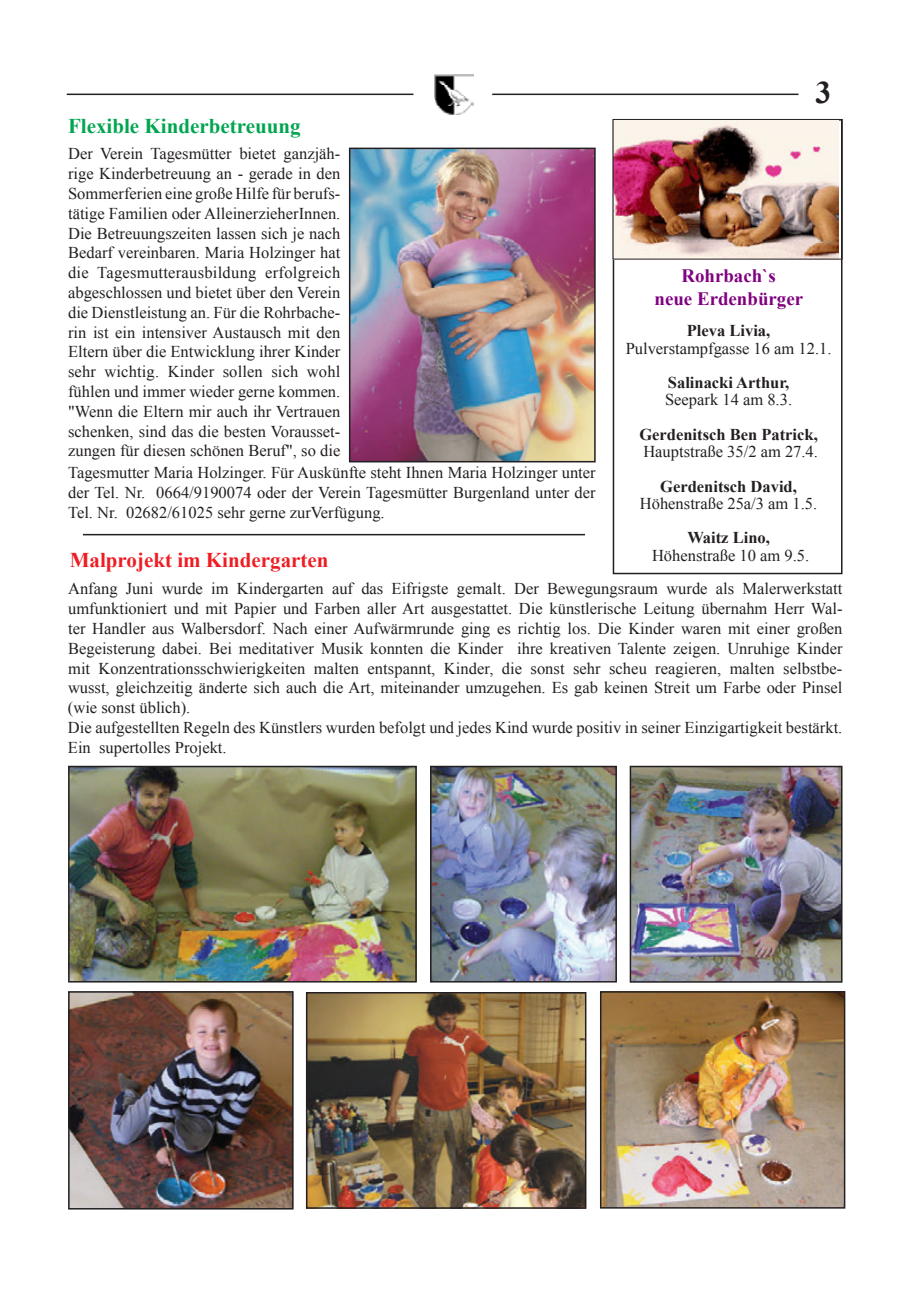
<style>
.page{position:relative;width:919px;height:1289px;background:#fff}
.page>*{position:absolute;margin:0;border:0;box-sizing:border-box;transform-origin:0 0}
.t1{font:700 31.5px "Times New Roman";color:#231f20}
.t2{font:700 21px "Times New Roman";color:#ee1d23}
.t3{font:700 21px "Times New Roman";color:#00a54f}
.t4{font:700 18.9px/22.6px "Times New Roman";color:#800080;text-align:center}
.t5{font:16.5px/19.8px "Times New Roman";color:#231f20;text-align:justify}
.t6{font:700 16.5px "Times New Roman";color:#231f20}
</style>
<div class="page">
<hr style="left:67px;top:94px;width:346px;height:1px;background:#231f20">
<hr style="left:492px;top:94px;width:306px;height:1px;background:#231f20">
<img style="left:434px;top:74px;width:39px;height:41px">
<div style="left:612px;top:119px;width:230px;height:455px;border:2px solid #231f20"></div>
<img style="left:614px;top:121px;width:223px;height:136px">
<div style="left:612px;top:119px;width:230px;height:140px;border:1px solid #231f20"></div>
<img style="left:352px;top:151px;width:240px;height:308px">
<div style="left:349px;top:148px;width:246px;height:314px;border:2px solid #231f20"></div>
<hr style="left:83px;top:534px;width:502px;height:1px;background:#231f20">
<img style="left:71px;top:994px;width:219px;height:212px">
<div style="left:68px;top:991px;width:225px;height:218px;border:2px solid #231f20"></div>
<img style="left:433px;top:768px;width:181px;height:211px">
<div style="left:430px;top:765px;width:187px;height:217px;border:2px solid #231f20"></div>
<img style="left:603px;top:994px;width:239px;height:211px">
<div style="left:600px;top:991px;width:245px;height:217px;border:2px solid #231f20"></div>
<img style="left:71px;top:768px;width:343px;height:211px">
<div style="left:68px;top:765px;width:349px;height:217px;border:2px solid #231f20"></div>
<img style="left:632px;top:768px;width:207px;height:211px">
<div style="left:629px;top:765px;width:213px;height:217px;border:2px solid #231f20"></div>
<img style="left:309px;top:995px;width:274px;height:210px">
<div style="left:306px;top:992px;width:280px;height:216px;border:2px solid #231f20"></div>
<p class="t3" style="left:68px;top:112px;width:234px">Flexible Kinderbetreuung</p>
<h1 class="t1" style="left:815px;top:70px;width:17px">3</h1>
<p class="t5" style="left:68px;top:144px;width:274px">Der Verein Tagesmütter bietet ganzjäh&shy;rige Kinderbetreuung an - gerade in den Sommerferien eine große Hilfe für berufs&shy;tätige Familien oder AlleinerzieherInnen.<br>Die Betreuungszeiten lassen sich je nach Bedarf vereinbaren. Maria Holzinger hat die Tagesmutterausbildung erfolgreich abgeschlossen und bietet über den Verein die Dienstleistung an. Für die Rohrbache&shy;rin ist ein intensiver Austausch mit den Eltern über die Entwicklung ihrer Kinder sehr wichtig. Kinder sollen sich wohl fühlen und immer wieder gerne kommen. "Wenn die Eltern mir auch ihr Vertrauen schenken, sind das die besten Vorausset&shy;zungen für diesen schönen Beruf", so die</p>
<p class="t5" style="left:68px;top:462px;width:529px">Tagesmutter Maria Holzinger. Für Auskünfte steht Ihnen Maria Holzinger unter der Tel. Nr. 0664/9190074 oder der Verein Tagesmütter Burgenland unter der Tel. Nr. 02682/61025 sehr gerne zurVerfügung.</p>
<p class="t2" style="left:70px;top:545px;width:260px">Malprojekt im Kindergarten</p>
<p class="t5" style="left:68px;top:578px;width:776px;text-align:left">Anfang Juni wurde im Kindergarten auf das Eifrigste gemalt. Der Bewegungsraum wurde als Malerwerkstatt umfunktioniert und mit Papier und Farben aller Art ausgestattet. Die künstlerische Leitung übernahm Herr Wal&shy;ter Handler aus Walbersdorf. Nach einer Aufwärmrunde ging es richtig los. Die Kinder waren mit einer großen Begeisterung dabei. Bei meditativer Musik konnten die Kinder ihre kreativen Talente zeigen. Unruhige Kinder mit Konzentrationsschwierigkeiten malten entspannt, Kinder, die sonst sehr scheu reagieren, malten selbstbe&shy;wusst, gleichzeitig änderte sich auch die Art, miteinander umzugehen. Es gab keinen Streit um Farbe oder Pinsel (wie sonst üblich).<br>Die aufgestellten Regeln des Künstlers wurden befolgt und jedes Kind wurde positiv in seiner Einzigartigkeit bestärkt.<br>Ein supertolles Projekt.</p>
<p class="t4" style="left:654px;top:264px;width:150px">Rohrbach`s<br>neue Erdenbürger</p>
<p class="t6" style="left:686px;top:319px;width:85px">Pleva Livia,</p>
<p class="t5" style="left:625px;top:338px;width:207px">Pulverstampfgasse 16 am 12.1.</p>
<p class="t6" style="left:667px;top:371px;width:123px">Salinacki Arthur,</p>
<p class="t5" style="left:665px;top:390px;width:128px">Seepark 14 am 8.3.</p>
<p class="t6" style="left:639px;top:423px;width:180px">Gerdenitsch Ben Patrick,</p>
<p class="t5" style="left:643px;top:441px;width:176px">Hauptstraße 35/2 am 27.4.</p>
<p class="t6" style="left:660px;top:475px;width:138px">Gerdenitsch David,</p>
<p class="t5" style="left:639px;top:493px;width:179px">Höhenstraße 25a/3 am 1.5.</p>
<p class="t6" style="left:687px;top:526px;width:84px">Waitz Lino,</p>
<p class="t5" style="left:652px;top:545px;width:159px">Höhenstraße 10 am 9.5.</p>
</div>
